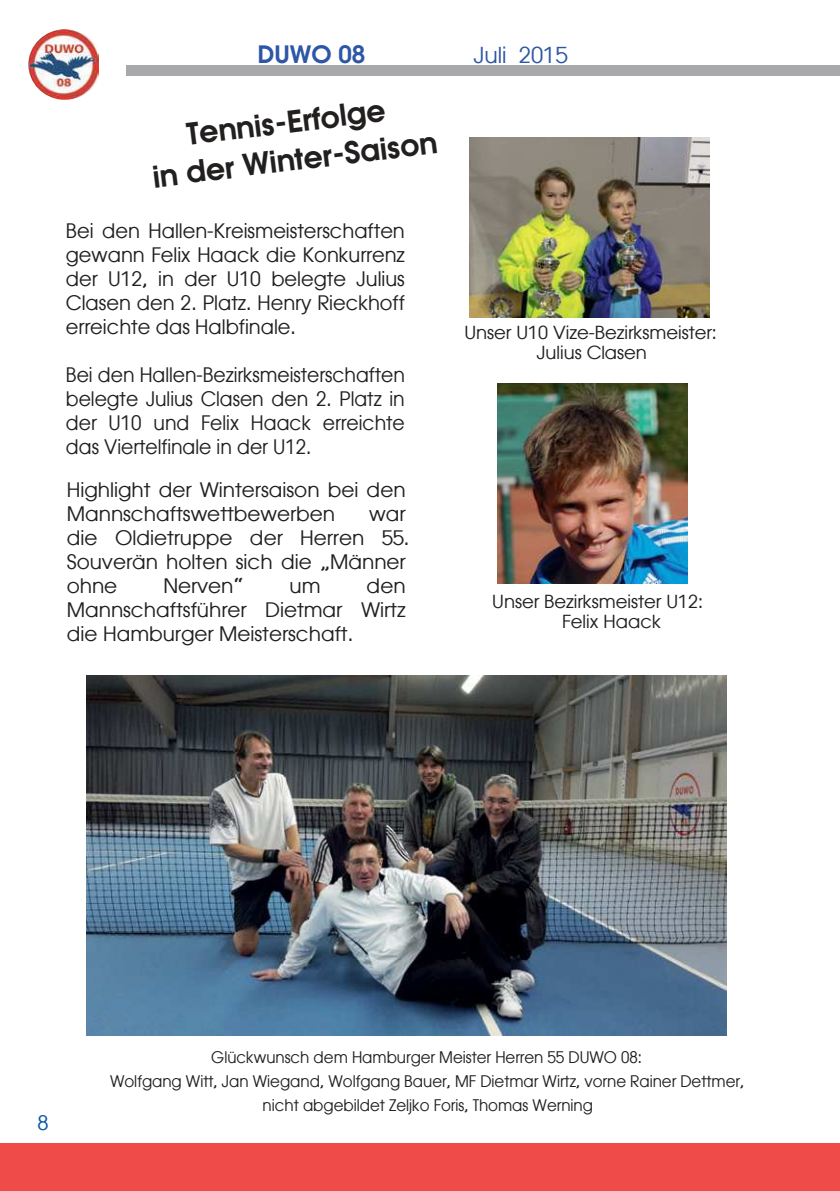
<style>
.page{position:relative;width:840px;height:1191px;background:#fff}
.page>*{position:absolute;margin:0;border:0;box-sizing:border-box;transform-origin:0 0}
.t1{font:600 30px/38px "Atlanta";color:#221f1f;text-align:center}
.t2{font:600 24px "Atlanta";color:#2e56a6}
.t3{font:22px "Atlanta";color:#2e56a6}
.t4{font:20px/24px "Atlanta";color:#221f1f;text-align:justify}
.t5{font:20px/24px "Atlanta";color:#221f1f;text-align:justify;scale:.94 1}
.t6{font:20px "Atlanta";color:#0655a6}
.t7{font:18px/20px "Atlanta";color:#221f1f;text-align:center}
.t8{font:16px/24px "Atlanta";color:#221f1f;text-align:center;scale:.94 1}
</style>
<div class="page">
<img style="left:28px;top:29px;width:71px;height:71px">
<div style="left:127px;top:65px;width:712px;height:10px;background:#a7a9ab"></div>
<div style="left:0;top:1143px;width:839px;height:48px;background:#ef4b49"></div>
<img style="left:469px;top:137px;width:240px;height:180px">
<img style="left:497px;top:384px;width:189px;height:200px">
<img style="left:86px;top:675px;width:640px;height:360px">
<p class="t2" style="left:257px;top:41px;width:109px">DUWO 08</p>
<p class="t3" style="left:473px;top:44px;width:95px">Juli 2015</p>
<h1 class="t1" style="left:146px;top:120px;width:288px;rotate:-7deg">Tennis-Erfolge<br>in der Winter-Saison</h1>
<p class="t4" style="left:66px;top:219px;width:340px">Bei den Hallen-Kreismeisterschaften gewann Felix Haack die Konkurrenz der U12, in der U10 belegte Julius Clasen den 2. Platz. Henry Rieckhoff erreichte das Halbfinale.</p>
<p class="t5" style="left:66px;top:363px;width:362px">Bei den Hallen-Bezirksmeisterschaften belegte Julius Clasen den 2. Platz in der U10 und Felix Haack erreichte das Viertelfinale in der U12.</p>
<p class="t7" style="left:464px;top:323px;width:254px">Unser U10 Vize-Bezirksmeister:<br>Julius Clasen</p>
<p class="t4" style="left:67px;top:478px;width:340px">Highlight der Wintersaison bei den<br>Mannschaftswettbewerben</p>
<p class="t4" style="left:67px;top:502px;width:344px;text-align:left;text-indent:302px">war die Oldietruppe der Herren 55.<br>Souverän holten sich die „Männer ohne</p>
<p class="t4" style="left:163px;top:574px;width:82px">Nerven“</p>
<p class="t4" style="left:289px;top:574px;width:32px">um</p>
<p class="t4" style="left:67px;top:574px;width:340px;text-indent:300px">den Mannschaftsführer Dietmar Wirtz die Hamburger Meisterschaft.</p>
<p class="t7" style="left:562px;top:591px;width:142px;text-align:left;text-indent:-70px">Unser Bezirksmeister U12:<br>Felix Haack</p>
<p class="t6" style="left:38px;top:1112px;width:13px">8</p>
<p class="t8" style="left:110px;top:1045px;width:675px">Glückwunsch dem Hamburger Meister Herren 55 DUWO 08:<br>Wolfgang Witt, Jan Wiegand, Wolfgang Bauer, MF Dietmar Wirtz, vorne Rainer Dettmer, nicht abgebildet Zeljko Foris, Thomas Werning</p>
</div>
